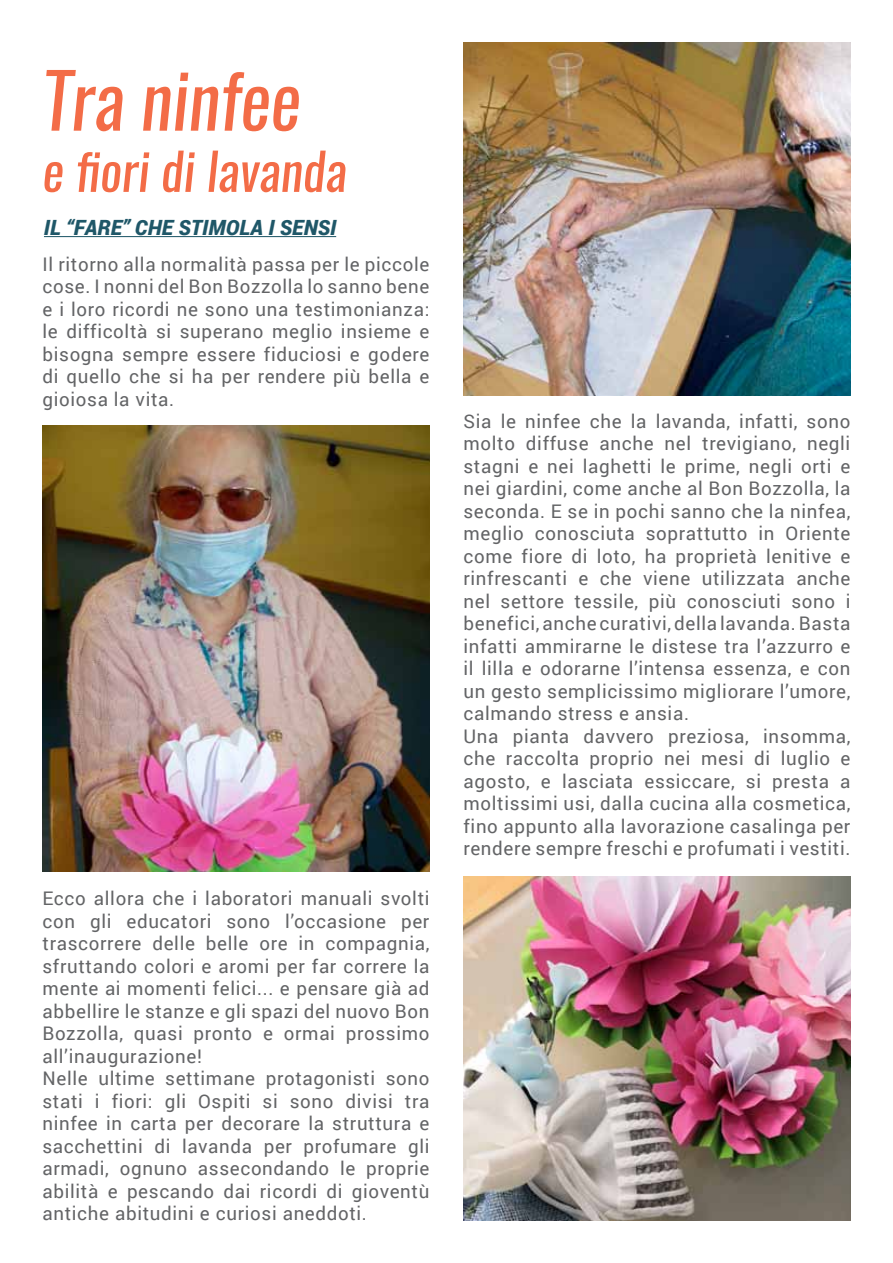
<style>
.page{position:relative;width:893px;height:1263px;background:#fff}
.page>*{position:absolute;margin:0;border:0;box-sizing:border-box;transform-origin:0 0}
.t1{font:italic 75px "Oswald";color:#f36c47;scale:.96 1}
.t2{font:italic 51px "Oswald";color:#f36c47}
.t3{font:italic 900 21px "Roboto";letter-spacing:.01em;color:#1f5768}
.t4{font:18.75px/22.5px "Roboto";letter-spacing:.035em;color:#636466}
</style>
<div class="page">
<img style="left:463px;top:876px;width:387px;height:344px">
<img style="left:463px;top:43px;width:387px;height:352px">
<img style="left:43px;top:425px;width:386px;height:447px">
<hr style="left:44px;top:236px;width:292px;height:1px;background:#1f5768">
<h1 class="t1" style="left:43px;top:48px;width:270px">Tra ninfee</h1>
<h2 class="t2" style="left:43px;top:136px;width:306px">e fiori di lavanda</h2>
<p class="t3" style="left:44px;top:213px;width:294px">IL “FARE” CHE STIMOLA I SENSI</p>
<p class="t4" style="left:43px;top:252px;width:388px;text-align:justify">Il ritorno alla normalità passa per le piccole cose. I nonni del Bon Bozzolla lo sanno bene e i loro ricordi ne sono una testimonianza: le difficoltà si superano meglio insieme e bisogna sempre essere fiduciosi e godere di quello che si ha per rendere più bella e gioiosa la vita.</p>
<p class="t4" style="left:43px;top:886px;width:388px">Ecco allora che i laboratori manuali svolti con gli educatori sono l’occasione per trascorrere delle belle ore in compagnia, sfruttando colori e aromi per far correre la mente ai momenti felici... e pensare già ad abbellire le stanze e gli spazi del nuovo Bon Bozzolla, quasi pronto e ormai prossimo all’inaugurazione!<br>Nelle ultime settimane protagonisti sono stati i fiori: gli Ospiti si sono divisi tra ninfee in carta per decorare la struttura e sacchettini di lavanda per profumare gli armadi, ognuno assecondando le proprie abilità e pescando dai ricordi di gioventù antiche abitudini e curiosi aneddoti.</p>
<p class="t4" style="left:463px;top:409px;width:388px">Sia le ninfee che la lavanda, infatti, sono molto diffuse anche nel trevigiano, negli stagni e nei laghetti le prime, negli orti e nei giardini, come anche al Bon Bozzolla, la seconda. E se in pochi sanno che la ninfea, meglio conosciuta soprattutto in Oriente come fiore di loto, ha proprietà lenitive e rinfrescanti e che viene utilizzata anche nel settore tessile, più conosciuti sono i benefici, anche curativi, della lavanda. Basta infatti ammirarne le distese tra l’azzurro e il lilla e odorarne l’intensa essenza, e con un gesto semplicissimo migliorare l’umore, calmando stress e ansia.<br>Una pianta davvero preziosa, insomma, che raccolta proprio nei mesi di luglio e agosto, e lasciata essiccare, si presta a moltissimi usi, dalla cucina alla cosmetica, fino appunto alla lavorazione casalinga per rendere sempre freschi e profumati i vestiti.</p>
</div>
